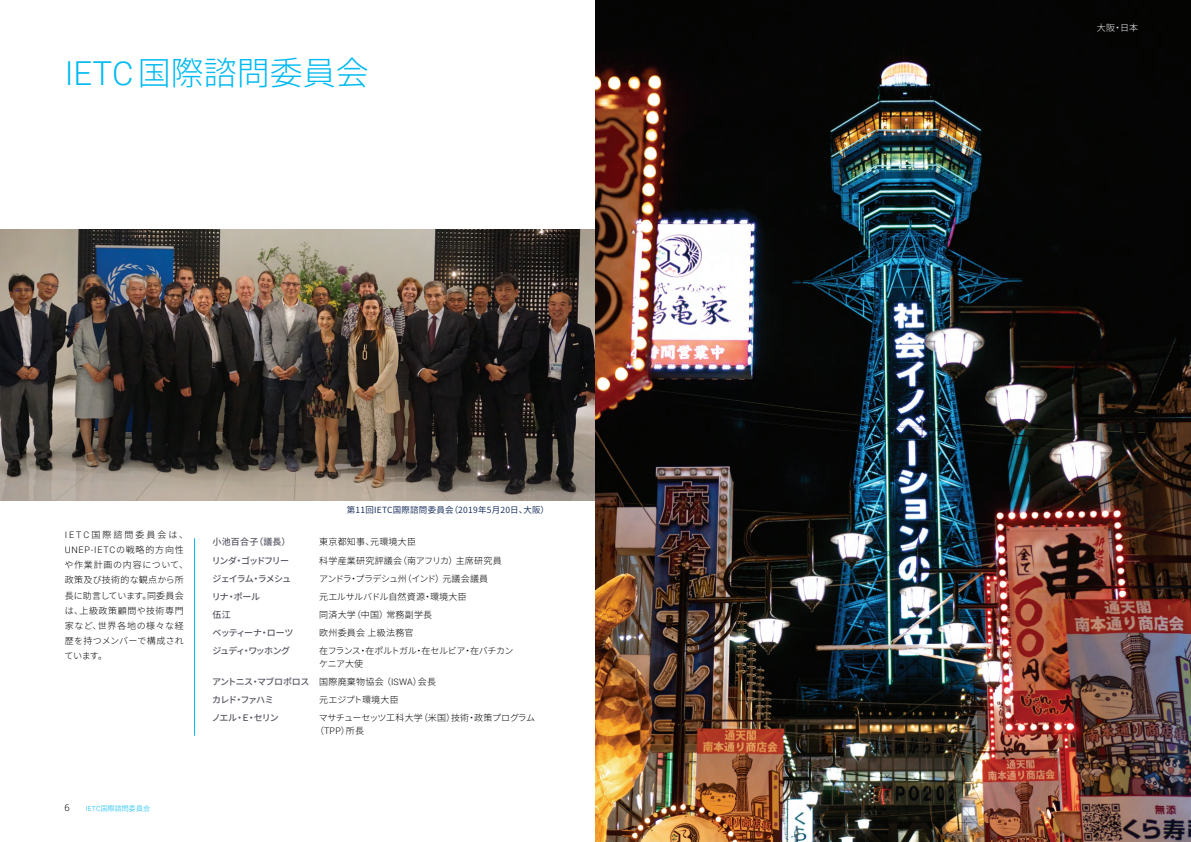
<style>
.page{position:relative;width:1191px;height:842px;background:#fff}
.page>*{position:absolute;margin:0;border:0;box-sizing:border-box;transform-origin:0 0}
.t1{font:300 33px "Source Han Sans";color:#00baf1}
.t2{font:300 9.3px "Roboto";color:#000}
.t3{font:300 9px/15px "Source Han Sans";letter-spacing:.025em;color:#000}
.t4{font:500 9px/18.2px "Source Han Sans";letter-spacing:-.085em;color:#595966}
.t5{font:300 9px/12.5px "Source Han Sans";letter-spacing:-.02em;color:#000}
.t6{font:300 9px/12.5px "Source Han Sans";letter-spacing:-.06em;color:#000}
.t7{font:300 9px "Source Han Sans";letter-spacing:.005em;color:#000}
.t8{font:300 9px "Source Han Sans";letter-spacing:-.07em;color:#000}
.t9{font:300 9px "Roboto";letter-spacing:.09em;color:#000}
.t10{font:300 9px "Source Han Sans";letter-spacing:.22em;color:#000}
.t11{font:500 9px "Source Han Sans";letter-spacing:-.14em;color:#595966}
.t12{font:300 9px "Source Han Sans";color:#fff}
.t13{font:8.5px "Source Han Sans";letter-spacing:.025em;color:#1d3361}
.t14{font:300 7px "Source Han Sans";letter-spacing:.01em;color:#00baf1}
.s1{font-family:"Roboto"}
.s2{font-family:"Source Han Sans"}
.s3{font-weight:300;color:#000}
.s4{font-family:"Roboto";font-weight:300;color:#000}
</style>
<div class="page">
<img style="left:0;top:229px;width:595px;height:271px">
<img style="left:595px;top:0;width:596px;height:842px">
<hr style="left:194px;top:538px;width:1px;height:198px;background:#00baf1">
<h1 class="t1" style="left:65px;top:54px;width:306px"><span class="s1">IETC</span>国際諮問委員会</h1>
<p class="t10" style="left:65px;top:530px;width:125px"><span class="s1">IETC</span>国際諮問委員会は、</p>
<p class="t9" style="left:65px;top:544px;width:121px">UNEP-IETC<span class="s2">の戦略的方向性</span></p>
<p class="t3" style="left:64px;top:558px;width:125px">や作業計画の内容について、政策及び技術的な観点から所長に助言しています。同委員会は、上級政策顧問や技術専門家など、世界各地の様々な経歴を持つメンバーで構成されています。</p>
<p class="t2" style="left:64px;top:801px;width:7px">6</p>
<p class="t14" style="left:86px;top:804px;width:66px"><span class="s1">IETC</span>国際諮問委員会</p>
<p class="t13" style="left:347px;top:505px;width:204px">第11回IETC国際諮問委員会（2019年5月20日、大阪）</p>
<p class="t4" style="left:212px;top:533px;width:79px">小池百合子（議長）</p>
<p class="t3" style="left:319px;top:535px;width:98px">東京都知事、元環境大臣</p>
<p class="t11" style="left:212px;top:555px;width:79px">リンダ・ゴッドフリー</p>
<p class="t3" style="left:319px;top:553px;width:184px">科学産業研究評議会（南アフリカ）主席研究員</p>
<p class="t4" style="left:212px;top:569px;width:80px">ジェイラム・ラメシュ</p>
<p class="t8" style="left:319px;top:573px;width:170px">アンドラ・プラデシュ州（インド）元議会議員</p>
<p class="t4" style="left:212px;top:588px;width:50px">リナ・ポール</p>
<p class="t7" style="left:319px;top:591px;width:149px">元エルサルバドル自然資源・環境大臣</p>
<p class="t4" style="left:212px;top:606px;width:20px">伍江</p>
<p class="t3" style="left:319px;top:607px;width:114px">同済大学（中国）常務副学長</p>
<p class="t4" style="left:213px;top:624px;width:82px">ベッティーナ・ローツ</p>
<p class="t3" style="left:319px;top:626px;width:96px">欧州委員会上級法務官</p>
<p class="t4" style="left:212px;top:642px;width:79px">ジュディ・ワッホング</p>
<p class="t6" style="left:319px;top:645px;width:196px">在フランス・在ポルトガル・在セルビア・在バチカンケニア大使</p>
<p class="t4" style="left:212px;top:673px;width:225px">アントニス・マブロポロス <span class="s3">国際廃棄物協会（</span><span class="s4">ISWA</span><span class="s3">）会長</span>カレド・ファハミ</p>
<p class="t7" style="left:319px;top:695px;width:81px">元エジプト環境大臣</p>
<p class="t4" style="left:212px;top:709px;width:68px">ノエル・Ｅ・セリン</p>
<p class="t5" style="left:315px;top:712px;width:221px;text-indent:4px">マサチューセッツ工科大学（米国）技術・政策プログラム（<span class="s1">TPP</span>）所長</p>
<p class="t12" style="left:1096px;top:23px;width:43px">大阪・日本</p>
</div>
